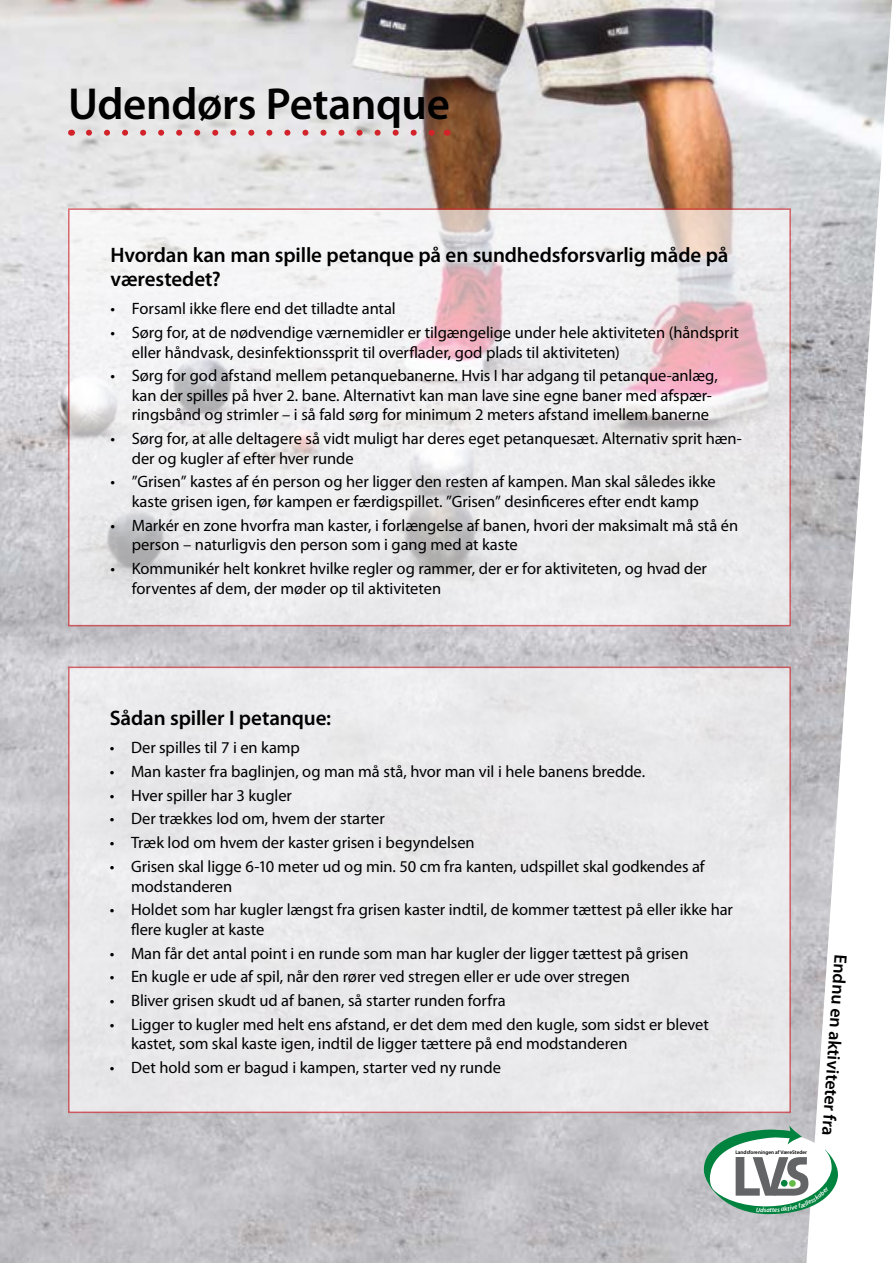
<style>
.page{position:relative;width:893px;height:1263px;background:#fff}
.page>*{position:absolute;margin:0;border:0;box-sizing:border-box;transform-origin:0 0}
.t1{font:600 45px "Myriad Pro";letter-spacing:-.01em;color:#000}
.t2{font:600 21px/24px "Myriad Pro";letter-spacing:-.005em;color:#000}
.t3{font:600 18px "Myriad Pro";color:#000}
.t4{font:16.5px/19.5px "Myriad Pro";color:#000}
.t5{font:600 5.25px "Myriad Pro";color:#000}
</style>
<div class="page">
<img style="left:0;top:0;width:892px;height:1263px">
<svg style="left:89px;top:130px;width:349px;height:6px;background:#dcaeb0"></svg>
<svg style="left:68px;top:208px;width:723px;height:418px;fill:#eeedee"></svg>
<div style="left:68px;top:666px;width:723px;height:447px;background:#e9e8ea;border:2px solid #d2232a"></div>
<svg style="left:702px;top:1125px;width:137px;height:89px"></svg>
<h1 class="t1" style="left:68px;top:75px;width:383px">Udendørs Petanque</h1>
<p class="t2" style="left:111px;top:243px;width:619px">Hvordan kan man spille petanque på en sundhedsforsvarlig måde på værestedet?</p>
<p class="t4" style="left:111px;top:299px;width:287px">• Forsaml ikke flere end det tilladte antal</p>
<p class="t4" style="left:132px;top:323px;width:609px;text-indent:-21px">• Sørg for, at de nødvendige værnemidler er tilgængelige under hele aktiviteten (håndsprit eller håndvask, desinfektionssprit til overflader, god plads til aktiviteten)</p>
<p class="t4" style="left:132px;top:366px;width:587px;text-indent:-21px">• Sørg for god afstand mellem petanquebanerne. Hvis I har adgang til petanque-anlæg, kan der spilles på hver 2. bane. Alternativt kan man lave sine egne baner med afspær&shy;ringsbånd og strimler – i så fald sørg for minimum 2 meters afstand imellem banerne</p>
<p class="t4" style="left:132px;top:429px;width:612px;text-indent:-21px">• Sørg for, at alle deltagere så vidt muligt har deres eget petanquesæt. Alternativ sprit hæn&shy;der og kugler af efter hver runde</p>
<p class="t4" style="left:111px;top:472px;width:607px;text-align:center">• ”Grisen” kastes af én person og her ligger den resten af kampen. Man skal således ikke kaste grisen igen, før kampen er færdigspillet. ”Grisen” desinficeres efter endt kamp</p>
<p class="t4" style="left:132px;top:515px;width:608px;text-indent:-21px">• Markér en zone hvorfra man kaster, i forlængelse af banen, hvori der maksimalt må stå én person – naturligvis den person som i gang med at kaste</p>
<p class="t4" style="left:132px;top:558px;width:577px;text-indent:-21px">• Kommunikér helt konkret hvilke regler og rammer, der er for aktiviteten, og hvad der forventes af dem, der møder op til aktiviteten</p>
<p class="t2" style="left:110px;top:705px;width:223px">Sådan spiller I petanque:</p>
<p class="t4" style="left:110px;top:738px;width:192px">• Der spilles til 7 i en kamp</p>
<p class="t4" style="left:110px;top:761px;width:537px">• Man kaster fra baglinjen, og man må stå, hvor man vil i hele banens bredde.</p>
<p class="t4" style="left:110px;top:785px;width:184px">• Hver spiller har 3 kugler</p>
<p class="t4" style="left:110px;top:809px;width:276px">• Der trækkes lod om, hvem der starter</p>
<p class="t4" style="left:110px;top:833px;width:366px">• Træk lod om hvem der kaster grisen i begyndelsen</p>
<p class="t4" style="left:131px;top:856px;width:575px;text-indent:-21px">• Grisen skal ligge 6-10 meter ud og min. 50 cm fra kanten, udspillet skal godkendes af modstanderen</p>
<p class="t4" style="left:131px;top:900px;width:603px;text-indent:-21px">• Holdet som har kugler længst fra grisen kaster indtil, de kommer tættest på eller ikke har flere kugler at kaste</p>
<p class="t4" style="left:110px;top:943px;width:580px">• Man får det antal point i en runde som man har kugler der ligger tættest på grisen</p>
<p class="t4" style="left:110px;top:967px;width:522px">• En kugle er ude af spil, når den rører ved stregen eller er ude over stregen</p>
<p class="t4" style="left:110px;top:990px;width:397px">• Bliver grisen skudt ud af banen, så starter runden forfra</p>
<p class="t4" style="left:131px;top:1014px;width:579px;text-indent:-21px">• Ligger to kugler med helt ens afstand, er det dem med den kugle, som sidst er blevet kastet, som skal kaste igen, indtil de ligger tættere på end modstanderen</p>
<p class="t4" style="left:110px;top:1057px;width:393px">• Det hold som er bagud i kampen, starter ved ny runde</p>
<p class="t5" style="left:735px;top:1149px;width:73px">Landsforeningen af VæreSteder</p>
<p class="t3" style="left:852px;top:955px;width:183px;rotate:94deg">Endnu en aktiviteter fra</p>
</div>
